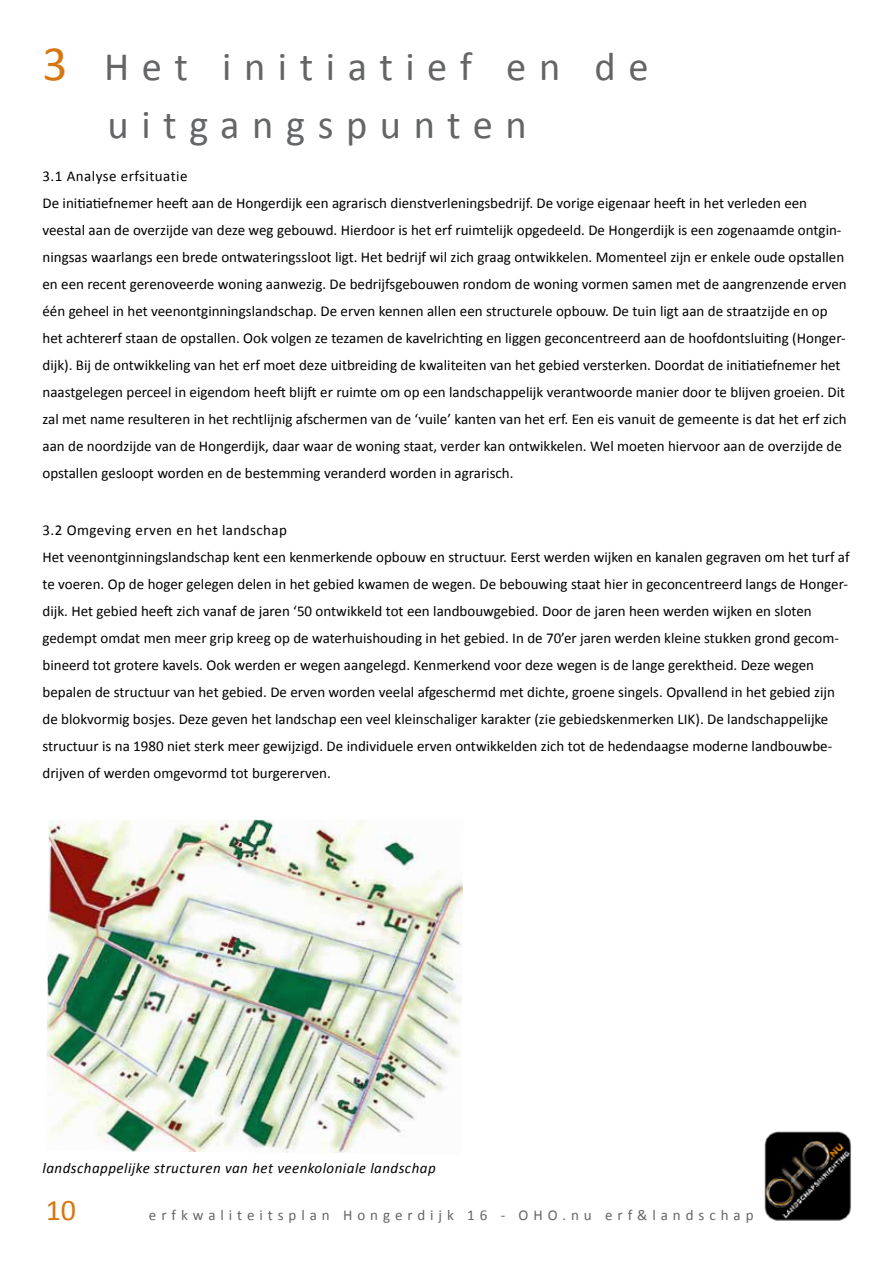
<style>
.page{position:relative;width:893px;height:1263px;background:#fff}
.page>*{position:absolute;margin:0;border:0;box-sizing:border-box;transform-origin:0 0}
.t1{font:40.5px/58.5px "Calibri";letter-spacing:.31em;color:#646567}
.t2{font:30px "Calibri";color:#d67610}
.t3{font:15px/27px "Calibri";color:#000}
.t4{font:italic 15px "Calibri";letter-spacing:.03em;color:#000}
.t5{font:15px "Calibri";letter-spacing:.33em;color:#646567}
.s1{font-size:49.5px;color:#d67610}
</style>
<div class="page">
<img style="left:764px;top:1131px;width:87px;height:90px">
<img style="left:46px;top:820px;width:417px;height:333px">
<h1 class="t1" style="left:108px;top:35px;width:542px;text-indent:-65px"><span class="s1">3</span> Het initiatief en de uitgangspunten</h1>
<p class="t3" style="left:43px;top:162px;width:806px">3.1 Analyse erfsituatie<br>De initiatiefnemer heeft aan de Hongerdijk een agrarisch dienstverleningsbedrijf. De vorige eigenaar heeft in het verleden een veestal aan de overzijde van deze weg gebouwd. Hierdoor is het erf ruimtelijk opgedeeld. De Hongerdijk is een zogenaamde ontgin&shy;ningsas waarlangs een brede ontwateringssloot ligt. Het bedrijf wil zich graag ontwikkelen. Momenteel zijn er enkele oude opstallen en een recent gerenoveerde woning aanwezig. De bedrijfsgebouwen rondom de woning vormen samen met de aangrenzende erven één geheel in het veenontginningslandschap. De erven kennen allen een structurele opbouw. De tuin ligt aan de straatzijde en op het achtererf staan de opstallen. Ook volgen ze tezamen de kavelrichting en liggen geconcentreerd aan de hoofdontsluiting (Honger&shy;dijk). Bij de ontwikkeling van het erf moet deze uitbreiding de kwaliteiten van het gebied versterken. Doordat de initiatiefnemer het naastgelegen perceel in eigendom heeft blijft er ruimte om op een landschappelijk verantwoorde manier door te blijven groeien. Dit zal met name resulteren in het rechtlijnig afschermen van de ‘vuile’ kanten van het erf. Een eis vanuit de gemeente is dat het erf zich aan de noordzijde van de Hongerdijk, daar waar de woning staat, verder kan ontwikkelen. Wel moeten hiervoor aan de overzijde de opstallen gesloopt worden en de bestemming veranderd worden in agrarisch.</p>
<p class="t3" style="left:43px;top:516px;width:809px">3.2 Omgeving erven en het landschap<br>Het veenontginningslandschap kent een kenmerkende opbouw en structuur. Eerst werden wijken en kanalen gegraven om het turf af te voeren. Op de hoger gelegen delen in het gebied kwamen de wegen. De bebouwing staat hier in geconcentreerd langs de Honger&shy;dijk. Het gebied heeft zich vanaf de jaren ‘50 ontwikkeld tot een landbouwgebied. Door de jaren heen werden wijken en sloten gedempt omdat men meer grip kreeg op de waterhuishouding in het gebied. In de 70’er jaren werden kleine stukken grond gecom&shy;bineerd tot grotere kavels. Ook werden er wegen aangelegd. Kenmerkend voor deze wegen is de lange gerektheid. Deze wegen bepalen de structuur van het gebied. De erven worden veelal afgeschermd met dichte, groene singels. Opvallend in het gebied zijn de blokvormig bosjes. Deze geven het landschap een veel kleinschaliger karakter (zie gebiedskenmerken LIK). De landschappelijke structuur is na 1980 niet sterk meer gewijzigd. De individuele erven ontwikkelden zich tot de hedendaagse moderne landbouwbe&shy;drijven of werden omgevormd tot burgererven.</p>
<p class="t4" style="left:43px;top:1159px;width:395px">landschappelijke structuren van het veenkoloniale landschap</p>
<h2 class="t2" style="left:46px;top:1191px;width:32px">10</h2>
<p class="t5" style="left:149px;top:1206px;width:606px">erfkwaliteitsplan Hongerdijk 16 - OHO.nu erf&amp;landschap</p>
</div>
